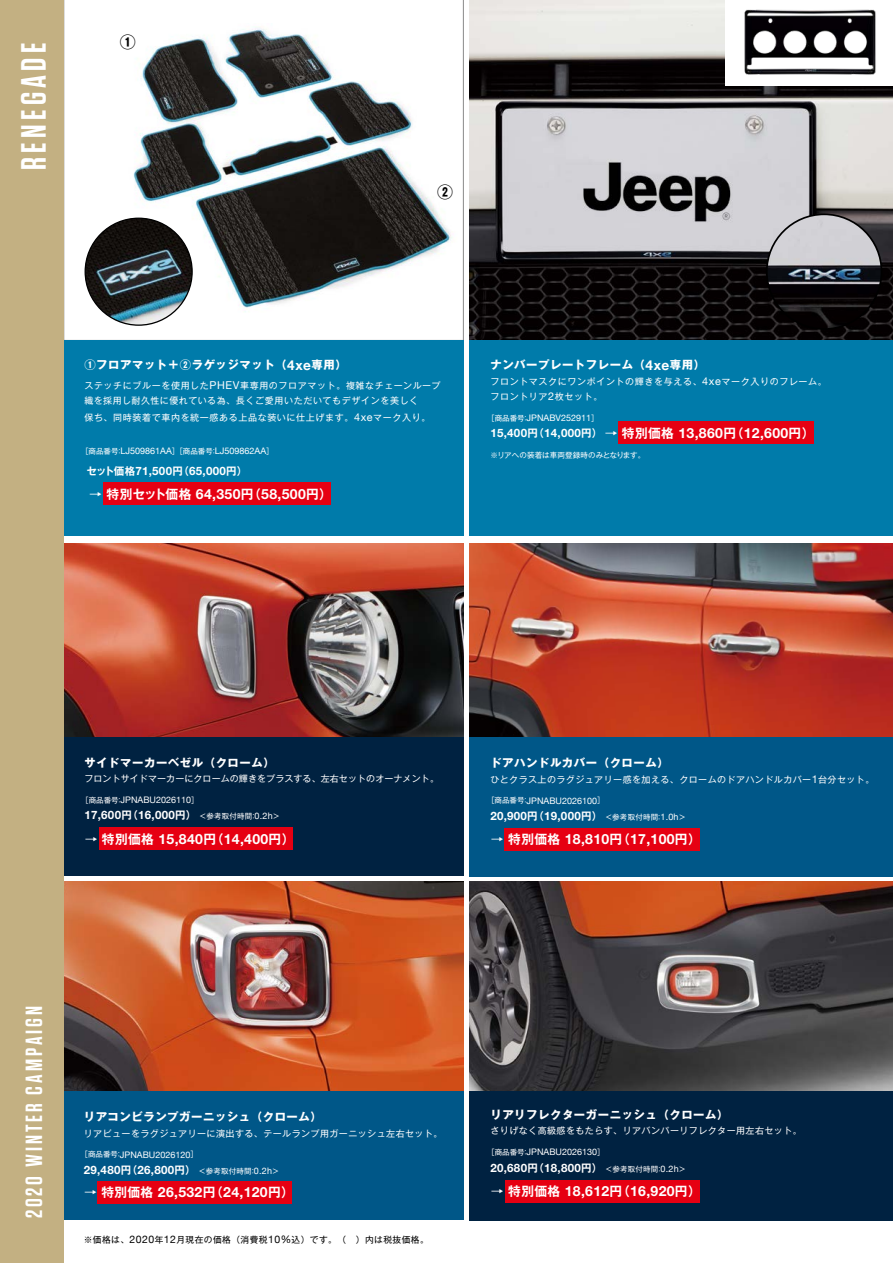
<style>
.page{position:relative;width:893px;height:1263px;background:#fff}
.page>*{position:absolute;margin:0;border:0;box-sizing:border-box;transform-origin:0 0}
.t1{font:600 35.1px "Tungsten";letter-spacing:.125em;color:#fff}
.t2{font:600 23.4px "Tungsten";color:#fff}
.t3{font:700 15.9px "Gothic MB101 Pro";color:#000}
.t4{font:700 14.1px "Helvetica Neue LT Std";letter-spacing:.025em;color:#fff}
.t5{font:700 13.65px "Helvetica Neue";letter-spacing:.04em;color:#fff}
.t6{font:700 12.75px "Gothic MB101 Pro De";letter-spacing:-.03em;color:#fff}
.t7{font:700 11.55px "Helvetica Neue LT Std";letter-spacing:.025em;color:#fff}
.t8{font:700 11.4px "Gothic MB101 Pro";letter-spacing:.05em;color:#fff}
.t9{font:10.8px "Helvetica Neue";color:#fff}
.t10{font:10.5px "Helvetica Neue";letter-spacing:.04em;color:#000}
.t11{font:9px/15.3px "Gothic MB101 Pro";letter-spacing:.07em;color:#fff}
.t12{font:9px "Gothic MB101 Pro";letter-spacing:.05em;color:#fff}
.t13{font:9px "Helvetica Neue";color:#fff}
.t14{font:9px "Gothic MB101 Pro";letter-spacing:.01em;color:#fff}
.t15{font:8.7px "Gothic MB101 Pro";letter-spacing:.05em;color:#000}
.t16{font:7.5px "Gothic MB101 Pro";letter-spacing:.005em;color:#fff}
.s1{font-family:"Helvetica Neue";font-size:10.8px}
.s2{font-family:"Gothic MB101 Pro";font-size:11.4px}
.s3{font-family:"Gothic MB101 Pro De";font-size:10.5px}
.s4{font-family:"Helvetica Neue LT Std";font-size:14.1px}
.s5{font-family:"Gothic MB101 Pro De";font-size:12.75px}
.s6{font-family:"Gothic MB101 Pro De";font-weight:700;font-size:10.5px}
.s7{font-family:"Helvetica Neue";font-size:9px}
.s8{font-family:"Gothic MB101 Pro";font-size:7.5px}
</style>
<div class="page">
<svg style="left:64px;top:0;width:400px;height:341px"></svg>
<img style="left:470px;top:0;width:423px;height:341px">
<div style="left:470px;top:341px;width:423px;height:195px;background:#007baa"></div>
<div style="left:726px;top:0;width:167px;height:86px;background:#fff"></div>
<img style="left:744px;top:9px;width:132px;height:66px">
<div style="left:618px;top:421px;width:195px;height:23px;background:#e60012"></div>
<img style="left:767px;top:214px;width:114px;height:115px;border-radius:57px">
<div style="left:766px;top:213px;width:116px;height:117px;border:2px solid #000;border-radius:50%"></div>
<img style="left:85px;top:218px;width:107px;height:107px;border-radius:53px">
<div style="left:64px;top:341px;width:399px;height:195px;background:#007baa"></div>
<div style="left:103px;top:482px;width:228px;height:22px;background:#e60012"></div>
<div style="left:470px;top:1086px;width:423px;height:134px;background:#002241"></div>
<div style="left:64px;top:736px;width:399px;height:140px;background:#002241"></div>
<img style="left:470px;top:881px;width:423px;height:210px">
<img style="left:64px;top:543px;width:399px;height:193px">
<div style="left:99px;top:827px;width:193px;height:23px;background:#e60012"></div>
<div style="left:505px;top:1180px;width:194px;height:23px;background:#e60012"></div>
<img style="left:470px;top:543px;width:423px;height:194px">
<div style="left:470px;top:737px;width:423px;height:139px;background:#005788"></div>
<div style="left:505px;top:828px;width:195px;height:23px;background:#e60012"></div>
<img style="left:64px;top:881px;width:399px;height:210px">
<div style="left:63px;top:1091px;width:400px;height:129px;background:#005788"></div>
<div style="left:98px;top:1181px;width:194px;height:22px;background:#e60012"></div>
<div style="left:0;top:0;width:64px;height:1263px;background:#c3b082"></div>
<h1 class="t1" style="left:15px;top:170px;width:129px;rotate:-90deg">RENEGADE</h1>
<h3 class="t3" style="left:120px;top:29px;width:17px">1</h3>
<h3 class="t3" style="left:437px;top:179px;width:17px">2</h3>
<p class="t8" style="left:84px;top:355px;width:204px">①フロアマット＋②ラゲッジマット（</p>
<p class="t11" style="left:84px;top:376px;width:358px">ステッチにブルーを使用した<span class="s1">PHEV</span>車専用のフロアマット。複雑なチェーンループ織を採用し耐久性に優れている為、長くご愛用いただいてもデザインを美しく</p>
<p class="t12" style="left:361px;top:410px;width:71px"><span class="s1">xe</span>マーク入り。</p>
<p class="t8" style="left:335px;top:355px;width:13px">(</p>
<h3 class="t5" style="left:287px;top:356px;width:49px">4xe<span class="s2">専用</span></h3>
<p class="t11" style="left:84px;top:408px;width:271px">保ち、同時装着で車内を統一感ある上品な装いに仕上げます。</p>
<p class="t16" style="left:266px;top:444px;width:9px">[</p>
<p class="t9" style="left:354px;top:409px;width:8px">4</p>
<p class="t16" style="left:81px;top:444px;width:39px">［商品番号</p>
<p class="t7" style="left:87px;top:464px;width:162px"><span class="s3">セット価格</span>71,500 <span class="s3">（円</span> 65,000<span class="s3">円(</span></p>
<p class="t16" style="left:172px;top:444px;width:42px">］［商品番号</p>
<p class="t13" style="left:121px;top:444px;width:53px">LJ509861AA</p>
<p class="t13" style="left:215px;top:444px;width:53px">LJ509862AA</p>
<p class="t16" style="left:116px;top:444px;width:9px">：</p>
<p class="t16" style="left:210px;top:444px;width:9px">：</p>
<h3 class="t6" style="left:89px;top:483px;width:244px">→ 特別セット価格 <span class="s4">64,350</span> （円 <span class="s4">58,500</span>円(</h3>
<p class="t8" style="left:490px;top:355px;width:156px">ナンバープレートフレーム（</p>
<p class="t8" style="left:694px;top:355px;width:13px">(</p>
<h3 class="t5" style="left:645px;top:356px;width:49px">4xe<span class="s2">専用</span></h3>
<p class="t11" style="left:555px;top:372px;width:148px;text-indent:-64px">フロントマスクにワンポイントの輝きを与える、枚セット。</p>
<p class="t11" style="left:709px;top:372px;width:119px"><span class="s1">xe</span>マーク入りのフレーム。</p>
<p class="t9" style="left:702px;top:373px;width:8px">4</p>
<p class="t12" style="left:490px;top:389px;width:59px">フロントリア</p>
<p class="t9" style="left:548px;top:388px;width:8px">2</p>
<p class="t16" style="left:487px;top:411px;width:39px">［商品番号</p>
<p class="t7" style="left:490px;top:426px;width:113px">15,400 <span class="s3">（円</span> 14,000<span class="s3">円(</span></p>
<p class="t16" style="left:490px;top:449px;width:156px">※リアへの装着は車両登録時のみとなります。</p>
<p class="t16" style="left:591px;top:411px;width:9px">[</p>
<p class="t13" style="left:527px;top:411px;width:66px">JPNABV252911</p>
<p class="t16" style="left:522px;top:411px;width:9px">：</p>
<h3 class="t4" style="left:605px;top:424px;width:211px"><span class="s5">→ 特別価格</span> 13,860 <span class="s5">（円</span> 12,600<span class="s5">円(</span></h3>
<p class="t8" style="left:84px;top:753px;width:192px">サイドマーカーベゼル（クローム(</p>
<p class="t14" style="left:84px;top:771px;width:356px">フロントサイドマーカーにクロームの輝きをプラスする、左右セットのオーナメント。</p>
<p class="t16" style="left:191px;top:793px;width:9px">[</p>
<p class="t16" style="left:81px;top:793px;width:39px">［商品番号</p>
<p class="t13" style="left:121px;top:793px;width:72px">JPNABU2026110</p>
<p class="t16" style="left:116px;top:793px;width:9px">：</p>
<p class="t8" style="left:490px;top:754px;width:180px">ドアハンドルカバー（クローム(</p>
<p class="t12" style="left:490px;top:772px;width:322px">ひとクラス上のラグジュアリー感を加える、クロームのドアハンドルカバー</p>
<p class="t16" style="left:597px;top:794px;width:9px">[</p>
<p class="t12" style="left:818px;top:772px;width:58px">台分セット。</p>
<p class="t9" style="left:812px;top:771px;width:8px">1</p>
<p class="t16" style="left:487px;top:794px;width:39px">［商品番号</p>
<p class="t13" style="left:527px;top:794px;width:72px">JPNABU2026100</p>
<p class="t16" style="left:522px;top:794px;width:9px">：</p>
<p class="t7" style="left:84px;top:808px;width:103px">17,600 <span class="s3">（円</span> 16,000<span class="s3">円</span></p>
<p class="t16" style="left:186px;top:810px;width:68px"><span class="s6">）</span>　＜参考取付時間</p>
<p class="t16" style="left:268px;top:810px;width:14px">&lt;<span class="s7">h</span></p>
<p class="t13" style="left:250px;top:809px;width:19px"><span class="s8">：</span>0.2</p>
<h3 class="t4" style="left:85px;top:830px;width:211px"><span class="s5">→ 特別価格</span> 15,840 <span class="s5">（円</span> 14,400<span class="s5">円(</span></h3>
<p class="t7" style="left:490px;top:809px;width:103px">20,900 <span class="s3">（円</span> 19,000<span class="s3">円</span></p>
<h3 class="t4" style="left:491px;top:830px;width:211px"><span class="s5">→ 特別価格</span> 18,810 <span class="s5">（円</span> 17,100<span class="s5">円(</span></h3>
<p class="t16" style="left:592px;top:811px;width:68px"><span class="s6">）</span>　＜参考取付時間</p>
<p class="t16" style="left:674px;top:811px;width:14px">&lt;<span class="s7">h</span></p>
<p class="t13" style="left:656px;top:810px;width:19px"><span class="s8">：</span>1.0</p>
<h2 class="t2" style="left:22px;top:1218px;width:214px;rotate:-90deg">0202 W RETN I MAC NG I AP</h2>
<p class="t8" style="left:84px;top:1108px;width:240px">リアコンビランプガーニッシュ（クローム(</p>
<p class="t12" style="left:84px;top:1126px;width:360px">リアビューをラグジュアリーに演出する、テールランプ用ガーニッシュ左右セット。</p>
<p class="t16" style="left:190px;top:1148px;width:9px">[</p>
<p class="t16" style="left:81px;top:1148px;width:39px">［商品番号</p>
<p class="t13" style="left:120px;top:1148px;width:72px">JPNABU2026120</p>
<p class="t16" style="left:115px;top:1148px;width:9px">：</p>
<p class="t7" style="left:84px;top:1163px;width:103px">29,480 <span class="s3">（円</span> 26,800<span class="s3">円</span></p>
<p class="t16" style="left:185px;top:1165px;width:68px"><span class="s6">）</span>　＜参考取付時間</p>
<p class="t16" style="left:267px;top:1165px;width:14px">&lt;<span class="s7">h</span></p>
<p class="t13" style="left:249px;top:1164px;width:19px"><span class="s8">：</span>0.2</p>
<h3 class="t4" style="left:84px;top:1183px;width:211px"><span class="s5">→ 特別価格</span> 26,532 <span class="s5">（円</span> 24,120<span class="s5">円）</span></h3>
<p class="t15" style="left:176px;top:1232px;width:93px">月現在の価格（消費税</p>
<p class="t15" style="left:292px;top:1232px;width:139px">込）です。（　）内は税抜価格。</p>
<p class="t15" style="left:84px;top:1232px;width:47px">※価格は、</p>
<p class="t15" style="left:155px;top:1232px;width:10px">年</p>
<p class="t10" style="left:268px;top:1232px;width:25px">10%</p>
<p class="t10" style="left:130px;top:1232px;width:26px">2020</p>
<p class="t10" style="left:164px;top:1232px;width:14px">12</p>
<p class="t8" style="left:490px;top:1105px;width:240px">リアリフレクターガーニッシュ（クローム(</p>
<p class="t12" style="left:490px;top:1123px;width:313px">さりげなく高級感をもたらす、リアバンパーリフレクター用左右セット。</p>
<p class="t16" style="left:597px;top:1146px;width:9px">[</p>
<p class="t16" style="left:487px;top:1146px;width:39px">［商品番号</p>
<p class="t13" style="left:527px;top:1146px;width:72px">JPNABU2026130</p>
<p class="t16" style="left:522px;top:1146px;width:9px">：</p>
<p class="t7" style="left:490px;top:1160px;width:103px">20,680 <span class="s3">（円</span> 18,800<span class="s3">円</span></p>
<p class="t16" style="left:592px;top:1162px;width:68px"><span class="s6">）</span>　＜参考取付時間</p>
<p class="t16" style="left:674px;top:1162px;width:14px">&lt;<span class="s7">h</span></p>
<p class="t13" style="left:656px;top:1162px;width:19px"><span class="s8">：</span>0.2</p>
<h3 class="t4" style="left:491px;top:1183px;width:211px"><span class="s5">→ 特別価格</span> 18,612 <span class="s5">（円</span> 16,920<span class="s5">円(</span></h3>
</div>
